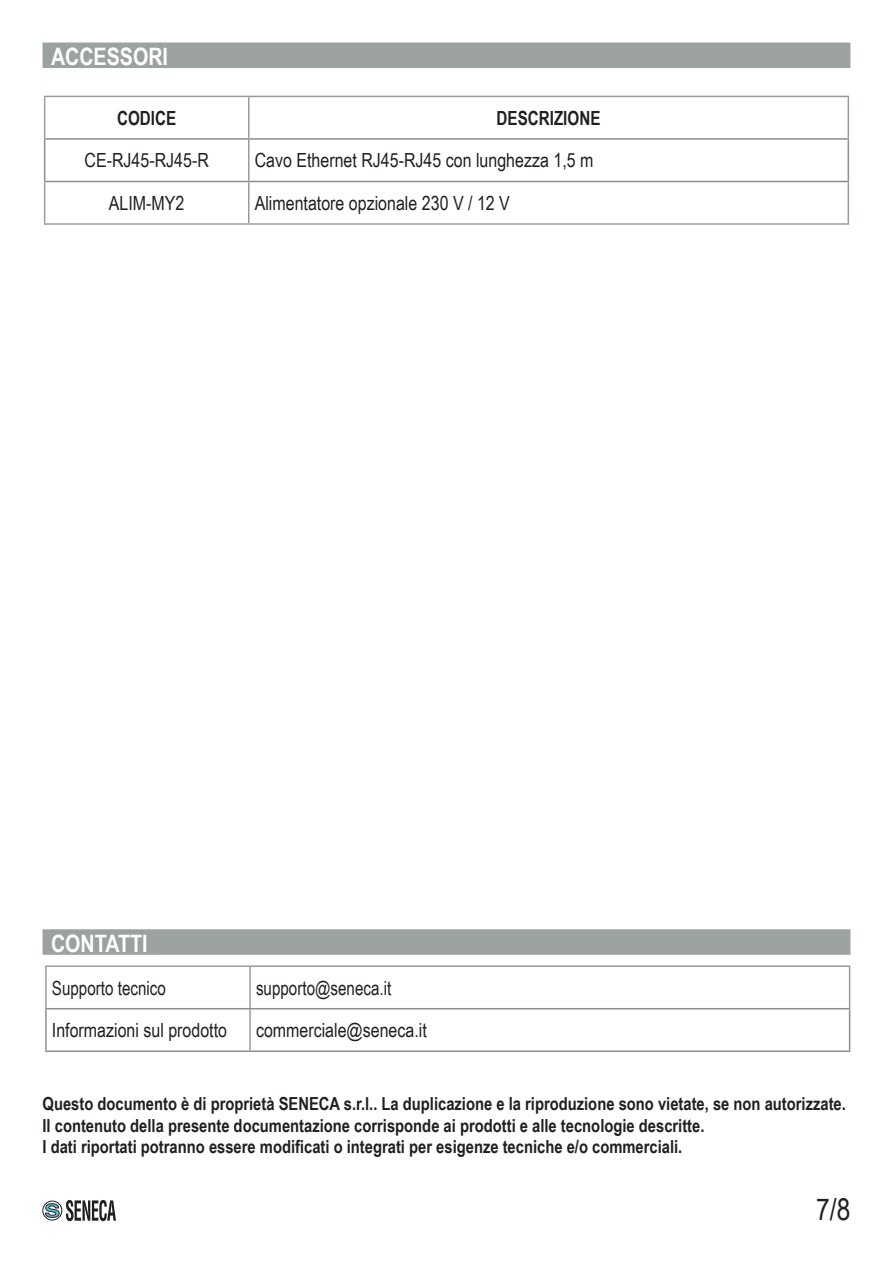
<style>
.page{position:relative;width:893px;height:1263px;background:#fff}
.page>*{position:absolute;margin:0;border:0;box-sizing:border-box;transform-origin:0 0}
.t1{font:30px "Arial Narrow";color:#231f20}
.t2{font:700 24px "Arial Narrow";color:#fff}
.t3{font:19.5px "Arial Narrow";color:#231f20}
.t4{font:19.5px "Arial Narrow";color:#231f20;scale:.95 1}
.t5{font:700 19.5px "Arial Narrow";color:#231f20;scale:.95 1}
.t6{font:700 18px/21.6px "Arial Narrow";color:#231f20}
</style>
<div class="page">
<svg style="left:45px;top:1203px;width:15px;height:15px"></svg>
<div style="left:43px;top:1201px;width:19px;height:19px;border:1px solid #231f20;border-radius:50%"></div>
<svg style="left:66px;top:1200px;width:50px;height:21px"></svg>
<div style="left:43px;top:43px;width:807px;height:25px;background:#9ca1a2"></div>
<hr style="left:44px;top:96px;width:204px;height:1px;background:#9a9c9d">
<hr style="left:44px;top:97px;width:1px;height:41px;background:#9a9c9d">
<hr style="left:44px;top:182px;width:1px;height:41px;background:#9a9c9d">
<hr style="left:44px;top:223px;width:204px;height:2px;background:#9a9c9d">
<hr style="left:248px;top:96px;width:601px;height:1px;background:#989b9c">
<hr style="left:248px;top:97px;width:1px;height:41px;background:#989b9c">
<hr style="left:848px;top:97px;width:1px;height:41px;background:#989b9c">
<hr style="left:248px;top:140px;width:1px;height:41px;background:#989b9c">
<hr style="left:248px;top:182px;width:1px;height:41px;background:#989b9c">
<hr style="left:848px;top:182px;width:1px;height:41px;background:#989b9c">
<hr style="left:248px;top:223px;width:601px;height:2px;background:#989b9c">
<hr style="left:44px;top:138px;width:205px;height:2px;background:#8b8d8f">
<hr style="left:44px;top:140px;width:1px;height:41px;background:#8b8d8f">
<hr style="left:249px;top:138px;width:600px;height:2px;background:#8b8d8f">
<hr style="left:848px;top:140px;width:1px;height:41px;background:#8b8d8f">
<hr style="left:44px;top:181px;width:205px;height:1px;background:#8b8d8f">
<hr style="left:249px;top:181px;width:600px;height:1px;background:#8b8d8f">
<div style="left:43px;top:929px;width:807px;height:26px;background:#9ca1a2;border:2px solid #9ca1a2"></div>
<hr style="left:45px;top:965px;width:204px;height:2px;background:#9a9c9d">
<hr style="left:45px;top:967px;width:2px;height:41px;background:#9a9c9d">
<hr style="left:249px;top:965px;width:601px;height:2px;background:#989b9c">
<hr style="left:249px;top:967px;width:2px;height:41px;background:#989b9c">
<hr style="left:849px;top:967px;width:1px;height:41px;background:#989b9c">
<hr style="left:249px;top:1009px;width:2px;height:41px;background:#989b9c">
<hr style="left:45px;top:1008px;width:205px;height:1px;background:#8b8d8f">
<hr style="left:45px;top:1009px;width:2px;height:41px;background:#8b8d8f">
<hr style="left:250px;top:1008px;width:600px;height:1px;background:#8b8d8f">
<hr style="left:849px;top:1009px;width:1px;height:41px;background:#8b8d8f">
<hr style="left:45px;top:1050px;width:205px;height:2px;background:#8b8d8f">
<hr style="left:250px;top:1050px;width:600px;height:2px;background:#8b8d8f">
<h2 class="t2" style="left:51px;top:38px;width:118px">ACCESSORI</h2>
<p class="t5" style="left:117px;top:103px;width:64px">CODICE</p>
<p class="t5" style="left:497px;top:103px;width:111px">DESCRIZIONE</p>
<p class="t3" style="left:85px;top:146px;width:126px">CE-RJ45-RJ45-R</p>
<p class="t3" style="left:255px;top:146px;width:340px">Cavo Ethernet RJ45-RJ45 con lunghezza 1,5 m</p>
<p class="t3" style="left:109px;top:189px;width:77px">ALIM-MY2</p>
<p class="t3" style="left:255px;top:189px;width:257px">Alimentatore opzionale 230 V / 12 V</p>
<h2 class="t2" style="left:51px;top:925px;width:98px">CONTATTI</h2>
<p class="t4" style="left:52px;top:973px;width:122px">Supporto tecnico</p>
<p class="t4" style="left:256px;top:973px;width:144px">supporto@seneca.it</p>
<p class="t3" style="left:52px;top:1016px;width:177px">Informazioni sul prodotto</p>
<p class="t3" style="left:256px;top:1016px;width:172px">commerciale@seneca.it</p>
<p class="t6" style="left:43px;top:1092px;width:805px">Questo documento è di proprietà SENECA s.r.l.. La duplicazione e la riproduzione sono vietate, se non autorizzate.<br>Il contenuto della presente documentazione corrisponde ai prodotti e alle tecnologie descritte.<br>I dati riportati potranno essere modificati o integrati per esigenze tecniche e/o commerciali.</p>
<h1 class="t1" style="left:816px;top:1188px;width:36px">7/8</h1>
</div>
